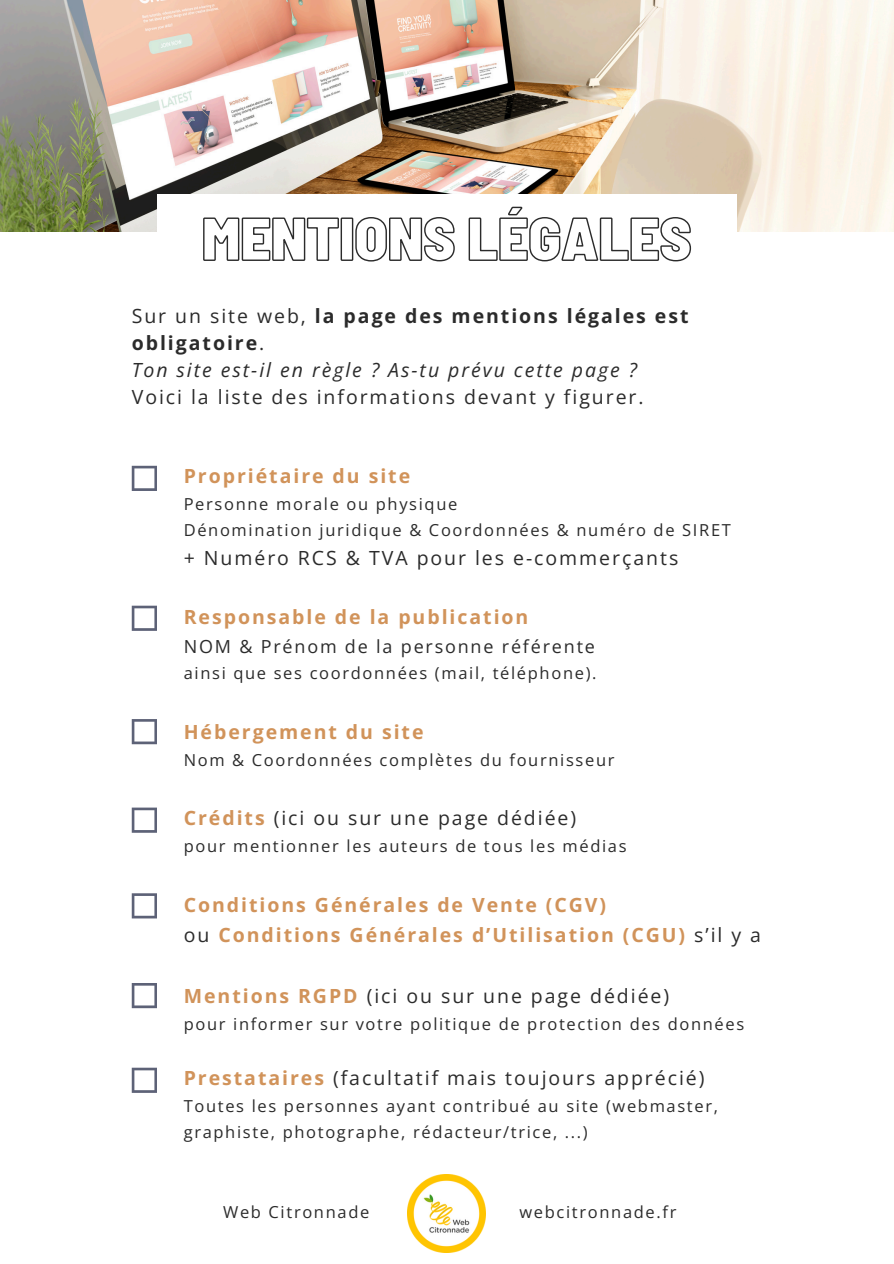
<style>
.page{position:relative;width:894px;height:1264px;background:#fff}
.page>*{position:absolute;margin:0;border:0;box-sizing:border-box;transform-origin:0 0}
.t1{font:19.5px/27px "Open Sans";letter-spacing:.1em;color:#2b2b2b}
.t2{font:700 19.5px/30.3px "Open Sans";letter-spacing:.1em;color:#d1935a}
.t3{font:18px "Open Sans";letter-spacing:.1em;color:#2b2b2b}
.t4{font:16.5px/25.8px "Open Sans";letter-spacing:.1em;color:#2b2b2b}
.s1{font-weight:700}
.s2{font-style:italic}
.s3{font-weight:700;color:#d1935a}
.s4{font-weight:400;color:#2b2b2b}
</style>
<div class="page">
<img style="left:0;top:0;width:893px;height:232px">
<img style="left:408px;top:1174px;width:77px;height:77px">
<svg style="left:132px;top:466px;width:25px;height:25px"></svg>
<svg style="left:132px;top:605px;width:25px;height:26px"></svg>
<svg style="left:132px;top:719px;width:25px;height:25px"></svg>
<svg style="left:132px;top:807px;width:25px;height:25px"></svg>
<svg style="left:132px;top:893px;width:25px;height:25px"></svg>
<svg style="left:132px;top:983px;width:25px;height:25px"></svg>
<div style="left:157px;top:195px;width:579px;height:65px;background:#fff"></div>
<svg style="left:203px;top:206px;width:488px;height:56px"></svg>
<svg style="left:132px;top:1067px;width:25px;height:25px"></svg>
<p class="t1" style="left:132px;top:302px;width:558px">Sur un site web, <span class="s1">la page des mentions légales est obligatoire</span>.<br><span class="s2">Ton site est-il en règle ? As-tu prévu cette page ?<br></span>Voici la liste des informations devant y figurer.</p>
<p class="t2" style="left:184px;top:460px;width:228px">Propriétaire du site</p>
<p class="t4" style="left:184px;top:491px;width:275px">Personne morale ou physique</p>
<p class="t4" style="left:184px;top:517px;width:548px">Dénomination juridique &amp; Coordonnées &amp; numéro de SIRET</p>
<p class="t1" style="left:184px;top:544px;width:496px">+ Numéro RCS &amp; TVA pour les e-commerçants</p>
<p class="t2" style="left:184px;top:601px;width:346px">Responsable de la publication</p>
<p class="t3" style="left:184px;top:634px;width:412px">NOM &amp; Prénom de la personne référente</p>
<p class="t4" style="left:184px;top:659px;width:414px">ainsi que ses coordonnées (mail, téléphone).</p>
<p class="t2" style="left:184px;top:716px;width:241px">Hébergement du site</p>
<p class="t4" style="left:184px;top:746px;width:432px">Nom &amp; Coordonnées complètes du fournisseur</p>
<h2 class="t1" style="left:184px;top:804px;width:394px"><span class="s3">Crédits</span> (ici ou sur une page dédiée)</h2>
<p class="t4" style="left:184px;top:833px;width:444px">pour mentionner les auteurs de tous les médias</p>
<p class="t2" style="left:184px;top:889px;width:578px">Conditions Générales de Vente (CGV)<br><span class="s4">ou</span> Conditions Générales d’Utilisation (CGU) <span class="s4">s’il y a</span></p>
<p class="t1" style="left:184px;top:982px;width:487px"><span class="s3">Mentions RGPD</span> (ici ou sur une page dédiée)</p>
<p class="t4" style="left:184px;top:1010px;width:562px">pour informer sur votre politique de protection des données</p>
<p class="t1" style="left:184px;top:1064px;width:522px"><span class="s3">Prestataires</span> (facultatif mais toujours apprécié)</p>
<p class="t4" style="left:184px;top:1093px;width:535px">Toutes les personnes ayant contribué au site (webmaster, graphiste, photographe, rédacteur/trice, ...)</p>
<h2 class="t4" style="left:223px;top:1199px;width:148px">Web Citronnade</h2>
<h2 class="t4" style="left:519px;top:1199px;width:158px">webcitronnade.fr</h2>
</div>
